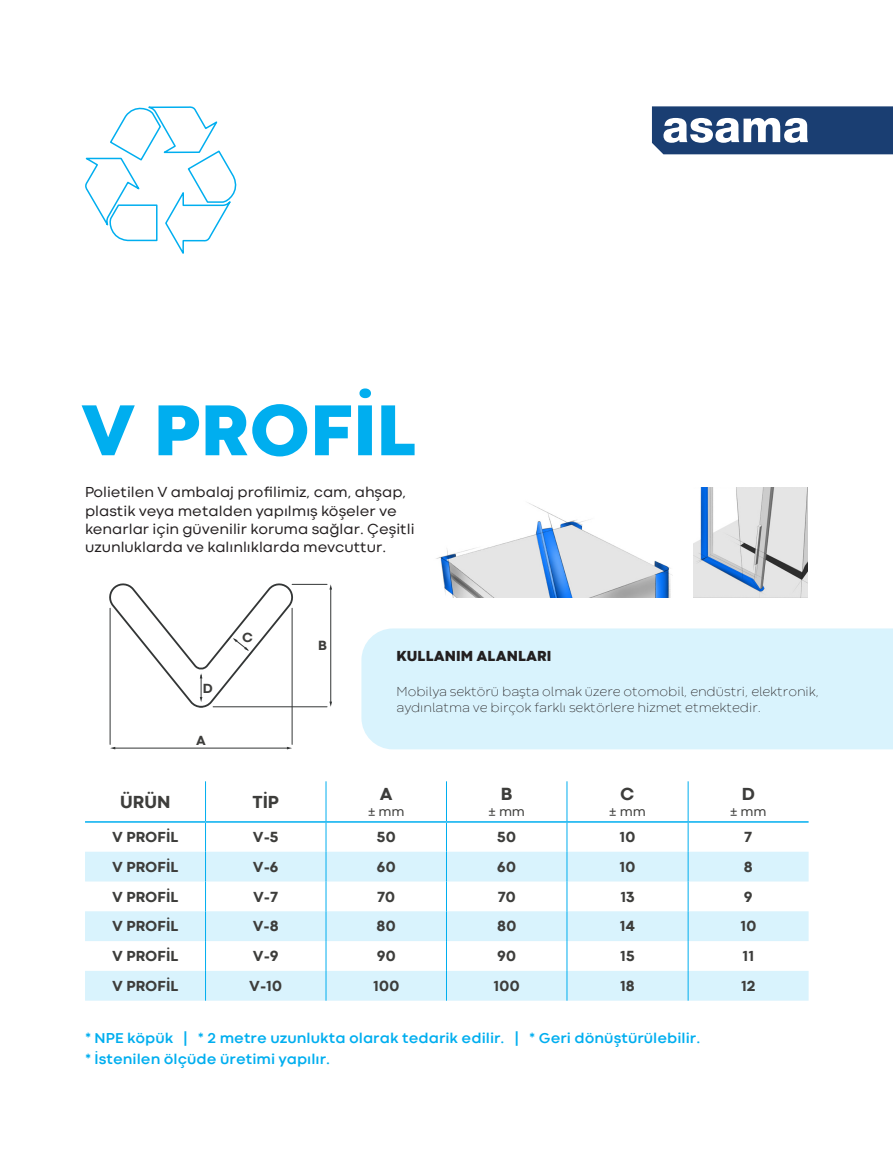
<style>
.page{position:relative;width:893px;height:1149px;background:#fff}
.page>*{position:absolute;margin:0;border:0;box-sizing:border-box;transform-origin:0 0}
.t1{font:800 75px "Codec Cold";color:#00aeef}
.t2{font:800 18px "Codec Cold";color:#3d3d3b}
.t3{font:15px/18px "Codec Cold";color:#231f20}
.t4{font:800 15px "Codec Cold";color:#3d3d3b}
.t5{font:700 15px "Codec Cold";color:#00aeef}
.t6{font:800 15px "Codec Warm Trial";color:#231f20}
.t7{font:800 13.65px "Codec Cold";color:#3d3d3b}
.t8{font:200 13.5px/16.2px "Codec Warm Trial";color:#231f20}
.t9{font:13.5px "Codec Cold";color:#3d3d3b}
</style>
<div class="page">
<img style="left:436px;top:503px;width:236px;height:94px">
<svg style="left:85px;top:851px;width:724px;height:149px;fill:#d9f3fd"></svg>
<hr style="left:205px;top:781px;width:1px;height:39px;background:#00aeef">
<hr style="left:326px;top:781px;width:1px;height:39px;background:#00aeef">
<hr style="left:446px;top:781px;width:1px;height:39px;background:#00aeef">
<hr style="left:567px;top:781px;width:1px;height:39px;background:#00aeef">
<hr style="left:688px;top:781px;width:1px;height:39px;background:#00aeef">
<svg style="left:205px;top:822px;width:1px;height:29px"></svg>
<svg style="left:326px;top:822px;width:1px;height:29px"></svg>
<svg style="left:446px;top:822px;width:1px;height:29px"></svg>
<svg style="left:567px;top:822px;width:1px;height:29px"></svg>
<svg style="left:688px;top:822px;width:1px;height:29px"></svg>
<hr style="left:205px;top:851px;width:1px;height:30px;background:#00aeef">
<hr style="left:326px;top:851px;width:1px;height:30px;background:#00aeef">
<hr style="left:446px;top:851px;width:1px;height:30px;background:#00aeef">
<hr style="left:567px;top:851px;width:1px;height:30px;background:#00aeef">
<hr style="left:688px;top:851px;width:1px;height:30px;background:#00aeef">
<hr style="left:205px;top:881px;width:1px;height:30px;background:#00aeef">
<hr style="left:326px;top:881px;width:1px;height:30px;background:#00aeef">
<hr style="left:446px;top:881px;width:1px;height:30px;background:#00aeef">
<hr style="left:567px;top:881px;width:1px;height:30px;background:#00aeef">
<hr style="left:688px;top:881px;width:1px;height:30px;background:#00aeef">
<svg style="left:205px;top:911px;width:1px;height:29px"></svg>
<svg style="left:326px;top:911px;width:1px;height:29px"></svg>
<svg style="left:446px;top:911px;width:1px;height:29px"></svg>
<svg style="left:567px;top:911px;width:1px;height:29px"></svg>
<svg style="left:688px;top:911px;width:1px;height:29px"></svg>
<hr style="left:205px;top:940px;width:1px;height:30px;background:#00aeef">
<hr style="left:326px;top:940px;width:1px;height:30px;background:#00aeef">
<hr style="left:446px;top:940px;width:1px;height:30px;background:#00aeef">
<hr style="left:567px;top:940px;width:1px;height:30px;background:#00aeef">
<hr style="left:688px;top:940px;width:1px;height:30px;background:#00aeef">
<hr style="left:205px;top:970px;width:1px;height:30px;background:#00aeef">
<hr style="left:326px;top:970px;width:1px;height:30px;background:#00aeef">
<hr style="left:446px;top:970px;width:1px;height:30px;background:#00aeef">
<hr style="left:567px;top:970px;width:1px;height:30px;background:#00aeef">
<hr style="left:688px;top:970px;width:1px;height:30px;background:#00aeef">
<hr style="left:85px;top:820px;width:121px;height:2px;background:#00aeef">
<hr style="left:206px;top:820px;width:120px;height:2px;background:#00aeef">
<hr style="left:326px;top:820px;width:120px;height:2px;background:#00aeef">
<hr style="left:446px;top:820px;width:121px;height:2px;background:#00aeef">
<hr style="left:567px;top:820px;width:121px;height:2px;background:#00aeef">
<hr style="left:688px;top:820px;width:121px;height:2px;background:#00aeef">
<hr style="left:292px;top:584px;width:35px;height:1px;background:#333636">
<hr style="left:213px;top:706px;width:114px;height:1px;background:#333636">
<hr style="left:330px;top:588px;width:1px;height:114px;background:#333636">
<svg style="left:329px;top:701px;width:3px;height:5px"></svg>
<hr style="left:110px;top:608px;width:1px;height:136px;background:#333636">
<hr style="left:292px;top:608px;width:1px;height:136px;background:#333636">
<hr style="left:114px;top:747px;width:174px;height:1px;background:#333636">
<svg style="left:109px;top:583px;width:185px;height:127px"></svg>
<div style="left:361px;top:628px;width:532px;height:121px;background:#d9f3fd"></div>
<img style="left:693px;top:487px;width:115px;height:110px">
<svg style="left:85px;top:106px;width:152px;height:148px"></svg>
<svg style="left:652px;top:106px;width:241px;height:48px"></svg>
<p class="t1" style="left:80px;top:383px;width:338px">V PROFİL</p>
<p class="t3" style="left:85px;top:483px;width:331px">Polietilen V ambalaj profilimiz, cam, ahşap, plastik veya metalden yapılmış köşeler ve kenarlar için güvenilir koruma sağlar. Çeşitli uzunluklarda ve kalınlıklarda mevcuttur.</p>
<p class="t7" style="left:203px;top:679px;width:12px">D</p>
<p class="t7" style="left:196px;top:731px;width:11px">A</p>
<p class="t7" style="left:242px;top:628px;width:12px">C</p>
<p class="t7" style="left:318px;top:637px;width:10px">B</p>
<p class="t6" style="left:396px;top:646px;width:156px">KULLANIM ALANLARI</p>
<p class="t8" style="left:396px;top:682px;width:424px">Mobilya sektörü başta olmak üzere otomobil, endüstri, elektronik, aydınlatma ve birçok farklı sektörlere hizmet etmektedir.</p>
<p class="t2" style="left:120px;top:790px;width:52px">ÜRÜN</p>
<p class="t2" style="left:252px;top:790px;width:28px">TİP</p>
<p class="t2" style="left:380px;top:782px;width:14px">A</p>
<p class="t9" style="left:368px;top:803px;width:38px">± mm</p>
<p class="t2" style="left:501px;top:782px;width:13px">B</p>
<p class="t9" style="left:488px;top:803px;width:38px">± mm</p>
<p class="t2" style="left:620px;top:782px;width:16px">C</p>
<p class="t9" style="left:609px;top:803px;width:38px">± mm</p>
<p class="t2" style="left:742px;top:782px;width:15px">D</p>
<p class="t9" style="left:730px;top:803px;width:38px">± mm</p>
<p class="t4" style="left:112px;top:827px;width:68px">V PROFİL</p>
<p class="t4" style="left:253px;top:827px;width:27px">V-5</p>
<p class="t4" style="left:377px;top:827px;width:21px">50</p>
<p class="t4" style="left:497px;top:827px;width:21px">50</p>
<p class="t4" style="left:619px;top:827px;width:18px">10</p>
<p class="t4" style="left:744px;top:827px;width:10px">7</p>
<p class="t4" style="left:112px;top:857px;width:68px">V PROFİL</p>
<p class="t4" style="left:253px;top:857px;width:27px">V-6</p>
<p class="t4" style="left:377px;top:857px;width:20px">60</p>
<p class="t4" style="left:497px;top:857px;width:20px">60</p>
<p class="t4" style="left:619px;top:857px;width:18px">10</p>
<p class="t4" style="left:744px;top:857px;width:10px">8</p>
<p class="t4" style="left:112px;top:887px;width:68px">V PROFİL</p>
<p class="t4" style="left:253px;top:887px;width:27px">V-7</p>
<p class="t4" style="left:377px;top:887px;width:20px">70</p>
<p class="t4" style="left:498px;top:887px;width:20px">70</p>
<p class="t4" style="left:620px;top:887px;width:16px">13</p>
<p class="t4" style="left:744px;top:887px;width:10px">9</p>
<p class="t4" style="left:112px;top:916px;width:68px">V PROFİL</p>
<p class="t4" style="left:253px;top:916px;width:27px">V-8</p>
<p class="t4" style="left:377px;top:916px;width:21px">80</p>
<p class="t4" style="left:497px;top:916px;width:21px">80</p>
<p class="t4" style="left:620px;top:916px;width:17px">14</p>
<p class="t4" style="left:740px;top:916px;width:18px">10</p>
<p class="t4" style="left:112px;top:946px;width:68px">V PROFİL</p>
<p class="t4" style="left:253px;top:946px;width:27px">V-9</p>
<p class="t4" style="left:377px;top:946px;width:21px">90</p>
<p class="t4" style="left:497px;top:946px;width:21px">90</p>
<p class="t4" style="left:620px;top:946px;width:16px">15</p>
<p class="t4" style="left:743px;top:946px;width:13px">11</p>
<p class="t4" style="left:112px;top:976px;width:68px">V PROFİL</p>
<p class="t4" style="left:249px;top:976px;width:35px">V-10</p>
<p class="t4" style="left:373px;top:976px;width:28px">100</p>
<p class="t4" style="left:494px;top:976px;width:28px">100</p>
<p class="t4" style="left:620px;top:976px;width:16px">18</p>
<p class="t4" style="left:741px;top:976px;width:16px">12</p>
<p class="t5" style="left:85px;top:1028px;width:617px">* NPE köpük | * 2 metre uzunlukta olarak tedarik edilir. | * Geri dönüştürülebilir.</p>
<p class="t5" style="left:85px;top:1049px;width:247px">* İstenilen ölçüde üretimi yapılır.</p>
</div>
